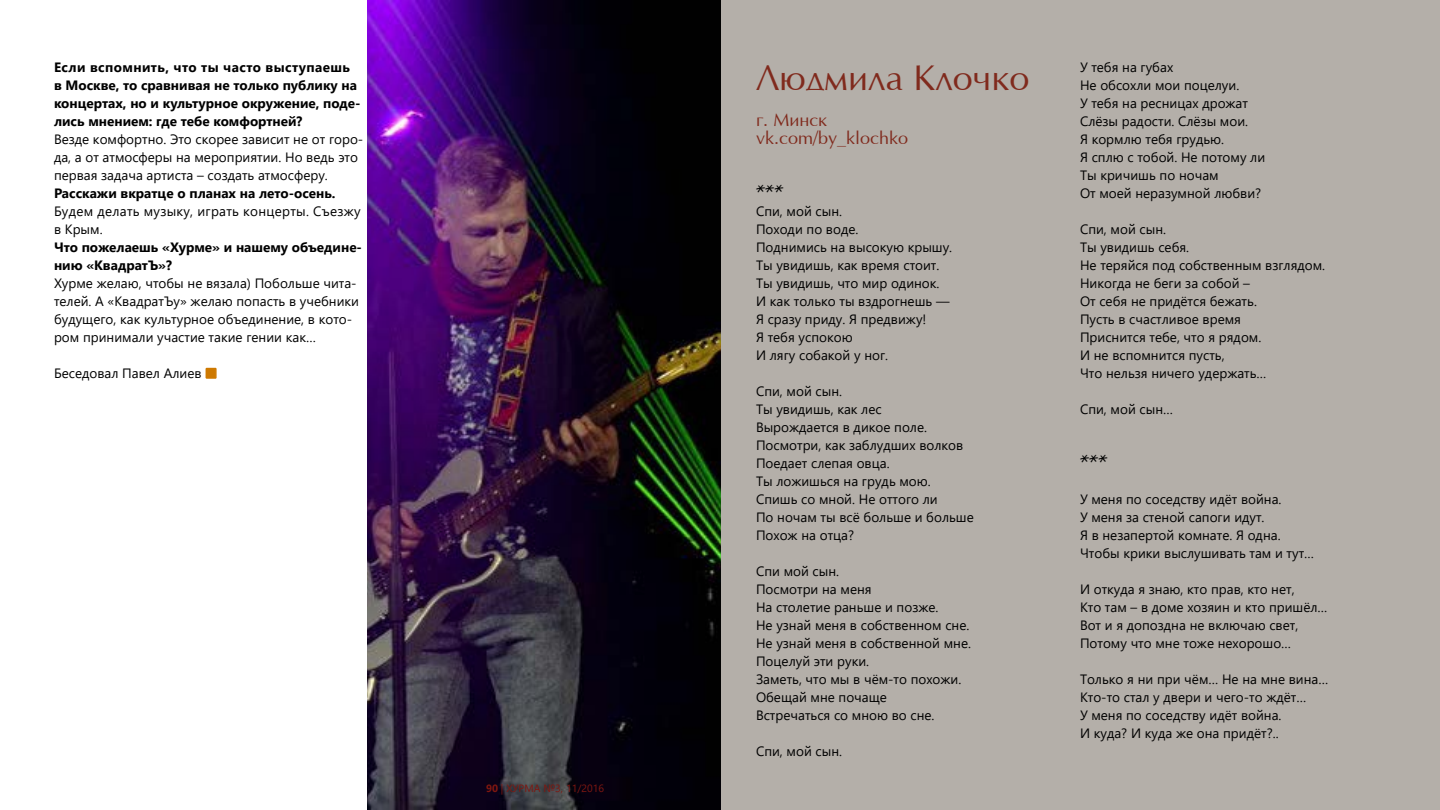
<style>
.page{position:relative;width:1440px;height:810px;background:#fff}
.page>*{position:absolute;margin:0;border:0;box-sizing:border-box;transform-origin:0 0}
.t1{font:36px "Optima";color:#802a1d}
.t2{font:18px/18px "Optima";color:#802a1d}
.t3{font:18px "Segoe Print";color:#000}
.t4{font:13.5px/18px "Segoe UI";color:#000}
.t5{font:700 13.5px/18px "Segoe UI";color:#000}
.t6{font:13.5px/18px "Segoe UI";letter-spacing:.02em;color:#000}
.t7{font:10.5px "Segoe UI";color:#7f1710}
.s1{color:#ce7900}
.s2{font-weight:700}
</style>
<div class="page">
<div style="left:720px;top:0;width:720px;height:810px;background:#b4afa9"></div>
<div style="left:206px;top:368px;width:11px;height:11px;border:2px solid #ce7900"></div>
<img style="left:368px;top:0;width:352px;height:810px">
<p class="t5" style="left:54px;top:58px;width:308px">Если вспомнить, что ты часто выступаешь в Москве, то сравнивая не только публику на концертах, но и культурное окружение, поде&shy;лись мнением: где тебе комфортней?</p>
<p class="t4" style="left:54px;top:130px;width:311px">Везде комфортно. Это скорее зависит не от горо&shy;да, а от атмосферы на мероприятии. Но ведь это первая задача артиста – создать атмосферу.</p>
<p class="t5" style="left:54px;top:184px;width:283px">Расскажи вкратце о планах на лето-осень.</p>
<p class="t6" style="left:54px;top:202px;width:308px">Будем делать музыку, играть концерты. Съезжу в Крым.</p>
<p class="t5" style="left:54px;top:238px;width:310px">Что пожелаешь «Хурме» и нашему объедине&shy;нию «КвадратЪ»?</p>
<p class="t4" style="left:54px;top:274px;width:307px">Хурме желаю, чтобы не вязала) Побольше чита&shy;телей. А «КвадратЪу» желаю попасть в учебники будущего, как культурное объединение, в кото&shy;ром принимали участие такие гении как…</p>
<p class="t4" style="left:54px;top:364px;width:164px">Беседовал Павел Алиев <span class="s1">■</span></p>
<p class="t7" style="left:486px;top:780px;width:120px"><span class="s2">90</span> | ХУРМА №3, 11/2016</p>
<h1 class="t1" style="left:756px;top:59px;width:275px">Людмила Клочко</h1>
<h2 class="t2" style="left:756px;top:112px;width:154px">г. Минск vk.com/by_klochko</h2>
<h2 class="t3" style="left:756px;top:176px;width:29px">***</h2>
<p class="t4" style="left:756px;top:202px;width:198px">Спи, мой сын.<br>Походи по воде.<br>Поднимись на высокую крышу.<br>Ты увидишь, как время стоит.<br>Ты увидишь, что мир одинок.<br>И как только ты вздрогнешь —<br>Я сразу приду. Я предвижу!<br>Я тебя успокою<br>И лягу собакой у ног.</p>
<p class="t4" style="left:756px;top:382px;width:219px">Спи, мой сын.<br>Ты увидишь, как лес<br>Вырождается в дикое поле.<br>Посмотри, как заблудших волков<br>Поедает слепая овца.<br>Ты ложишься на грудь мою.<br>Спишь со мной. Не оттого ли<br>По ночам ты всё больше и больше<br>Похож на отца?</p>
<p class="t4" style="left:756px;top:562px;width:217px">Спи мой сын.<br>Посмотри на меня<br>На столетие раньше и позже.<br>Не узнай меня в собственном сне.<br>Не узнай меня в собственной мне.<br>Поцелуй эти руки.<br>Заметь, что мы в чём-то похожи.<br>Обещай мне почаще<br>Встречаться со мною во сне.</p>
<p class="t4" style="left:756px;top:742px;width:88px">Спи, мой сын.</p>
<p class="t4" style="left:1080px;top:58px;width:187px">У тебя на губах<br>Не обсохли мои поцелуи.<br>У тебя на ресницах дрожат<br>Слёзы радости. Слёзы мои.<br>Я кормлю тебя грудью.<br>Я сплю с тобой. Не потому ли<br>Ты кричишь по ночам<br>От моей неразумной любви?</p>
<p class="t4" style="left:1080px;top:220px;width:247px">Спи, мой сын.<br>Ты увидишь себя.<br>Не теряйся под собственным взглядом.<br>Никогда не беги за собой –<br>От себя не придётся бежать.<br>Пусть в счастливое время<br>Приснится тебе, что я рядом.<br>И не вспомнится пусть,<br>Что нельзя ничего удержать…</p>
<p class="t4" style="left:1080px;top:400px;width:95px">Спи, мой сын…</p>
<h2 class="t3" style="left:1080px;top:446px;width:29px">***</h2>
<p class="t4" style="left:1080px;top:490px;width:236px">У меня по соседству идёт война.<br>У меня за стеной сапоги идут.<br>Я в незапертой комнате. Я одна.<br>Чтобы крики выслушивать там и тут…</p>
<p class="t4" style="left:1080px;top:580px;width:249px">И откуда я знаю, кто прав, кто нет,<br>Кто там – в доме хозяин и кто пришёл…<br>Вот и я допоздна не включаю свет,<br>Потому что мне тоже нехорошо…</p>
<p class="t4" style="left:1080px;top:670px;width:250px">Только я ни при чём… Не на мне вина…<br>Кто-то стал у двери и чего-то ждёт…<br>У меня по соседству идёт война.<br>И куда? И куда же она придёт?..</p>
</div>
